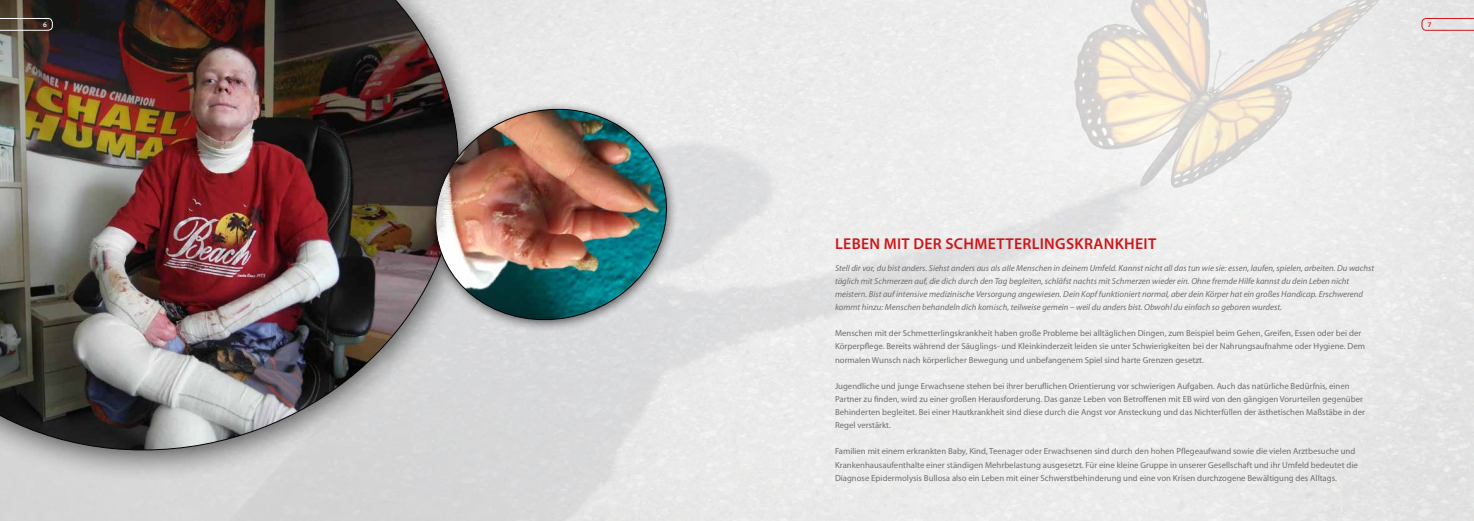
<style>
.page{position:relative;width:1474px;height:521px;background:#fff}
.page>*{position:absolute;margin:0;border:0;box-sizing:border-box;transform-origin:0 0}
.t1{font:600 15.75px "Myriad Pro";letter-spacing:.02em;color:#cd171a}
.t2{font:8.75px/13.1px "Myriad Pro";color:#706f6f}
.t3{font:italic 8.75px/13.1px "Myriad Pro";color:#706f6f}
.t4{font:600 7px "Myriad Pro";color:#fff}
.t5{font:600 7px "Myriad Pro";color:#cd171a}
</style>
<div class="page">
<img style="left:0;top:0;width:1473px;height:521px">
<div style="left:0;top:0;width:489px;height:483px;background:#000;opacity:.65"></div>
<img style="left:0;top:0;width:481px;height:464px">
<svg style="left:0;top:18px;width:52px;height:12px"></svg>
<svg style="left:1421px;top:18px;width:52px;height:12px"></svg>
<div style="left:426px;top:101px;width:252px;height:231px;background:#000;opacity:.65"></div>
<img style="left:426px;top:104px;width:249px;height:221px">
<p class="t4" style="left:43px;top:20px;width:5px">6</p>
<p class="t5" style="left:1427px;top:20px;width:5px">7</p>
<h1 class="t1" style="left:835px;top:233px;width:322px">LEBEN MIT DER SCHMETTERLINGSKRANKHEIT</h1>
<p class="t3" style="left:835px;top:261px;width:540px">Stell dir vor, du bist anders. Siehst anders aus als alle Menschen in deinem Umfeld. Kannst nicht all das tun wie sie: essen, laufen, spielen, arbeiten. Du wachst täglich mit Schmerzen auf, die dich durch den Tag begleiten, schläfst nachts mit Schmerzen wieder ein. Ohne fremde Hilfe kannst du dein Leben nicht meistern. Bist auf intensive medizinische Versorgung angewiesen. Dein Kopf funktioniert normal, aber dein Körper hat ein großes Handicap. Erschwerend kommt hinzu: Menschen behandeln dich komisch, teilweise gemein – weil du anders bist. Obwohl du einfach so geboren wurdest.</p>
<p class="t2" style="left:835px;top:327px;width:531px">Menschen mit der Schmetterlingskrankheit haben große Probleme bei alltäglichen Dingen, zum Beispiel beim Gehen, Greifen, Essen oder bei der<br>Körperpflege. Bereits während der Säuglings- und Kleinkinderzeit leiden sie unter Schwierigkeiten bei der Nahrungsaufnahme oder Hygiene. Dem normalen Wunsch nach körperlicher Bewegung und unbefangenem Spiel sind harte Grenzen gesetzt.</p>
<p class="t2" style="left:835px;top:379px;width:531px">Jugendliche und junge Erwachsene stehen bei ihrer beruflichen Orientierung vor schwierigen Aufgaben. Auch das natürliche Bedürfnis, einen Partner zu finden, wird zu einer großen Herausforderung. Das ganze Leben von Betroffenen mit EB wird von den gängigen Vorurteilen gegenüber Behinderten begleitet. Bei einer Hautkrankheit sind diese durch die Angst vor Ansteckung und das Nichterfüllen der ästhetischen Maßstäbe in der Regel verstärkt.</p>
<p class="t2" style="left:835px;top:445px;width:524px">Familien mit einem erkrankten Baby, Kind, Teenager oder Erwachsenen sind durch den hohen Pflegeaufwand sowie die vielen Arztbesuche und<br>Krankenhausaufenthalte einer ständigen Mehrbelastung ausgesetzt. Für eine kleine Gruppe in unserer Gesellschaft und ihr Umfeld bedeutet die<br>Diagnose Epidermolysis Bullosa also ein Leben mit einer Schwerstbehinderung und eine von Krisen durchzogene Bewältigung des Alltags.</p>
</div>
